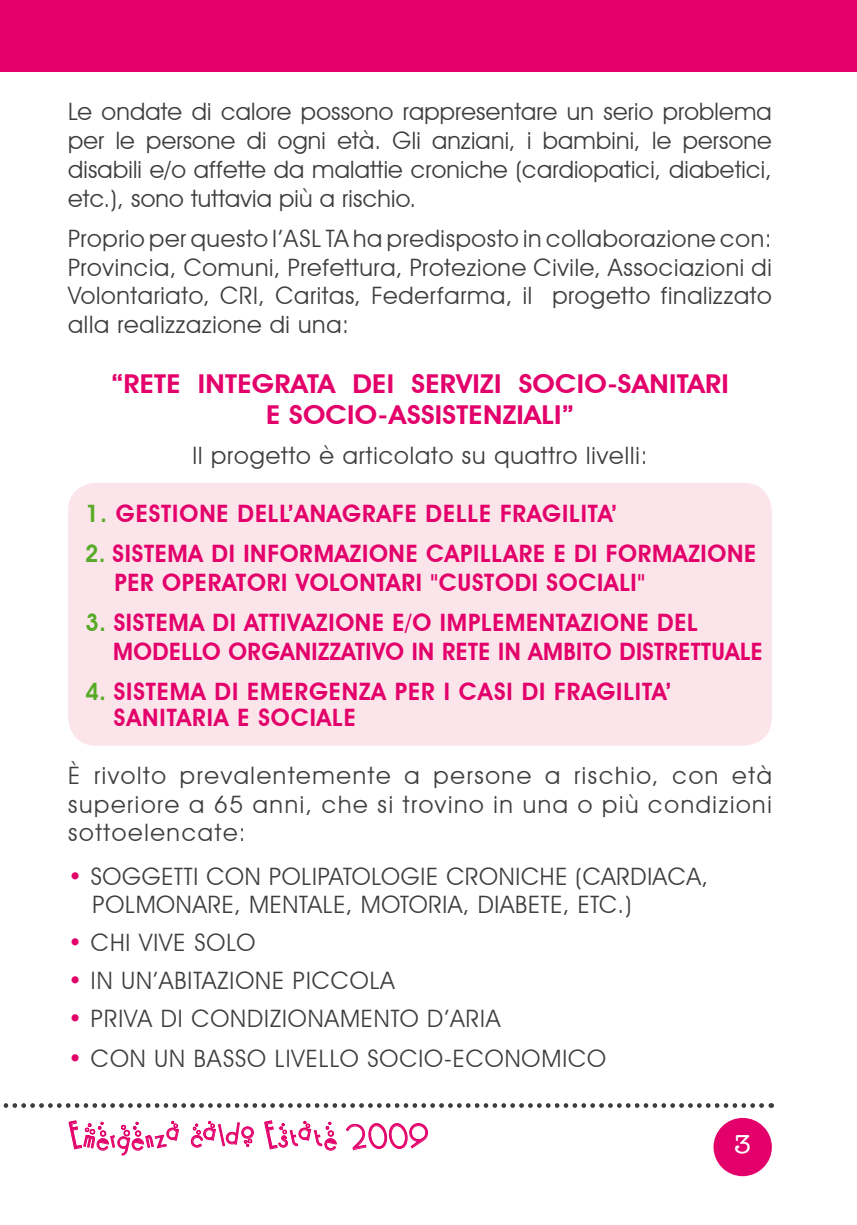
<style>
.page{position:relative;width:857px;height:1225px;background:#fff}
.page>*{position:absolute;margin:0;border:0;box-sizing:border-box;transform-origin:0 0}
.t1{font:36.2px "Cocktail Bubbly";letter-spacing:-.085em;color:#e3006a}
.t2{font:500 26.4px "American Typewriter";color:#fff}
.t3{font:600 26px/31.2px "Avant Garde IT Cby BT";letter-spacing:.01em;color:#e3006a;text-align:center;scale:1.09 1}
.t4{font:24px/28.8px "Avant Garde IT Cby BT";letter-spacing:.03em;color:#3e3d40;text-align:justify}
.t5{font:600 24px/28.8px "Avant Garde IT Cby BT";letter-spacing:.03em;color:#e3006a}
.s1{color:#57ab27}
.s2{color:#e3006a}
.s3{font-size:32.6px}
</style>
<div class="page">
<div style="left:0;top:0;width:856px;height:71px;background:#e3006a"></div>
<div style="left:713px;top:1118px;width:58px;height:58px;background:#e3006a;border-radius:50%"></div>
<svg style="left:3px;top:1103px;width:768px;height:4px"></svg>
<svg style="left:68px;top:1120px;width:111px;height:36px"></svg>
<svg style="left:190px;top:1121px;width:64px;height:27px"></svg>
<svg style="left:264px;top:1120px;width:73px;height:31px"></svg>
<svg style="left:346px;top:1123px;width:81px;height:27px"></svg>
<div style="left:68px;top:483px;width:703px;height:263px;background:#fbe5ea;border-radius:28px"></div>
<p class="t4" style="left:68px;top:97px;width:704px">Le ondate di calore possono rappresentare un serio problema per le persone di ogni età. Gli anziani, i bambini, le persone disabili e/o affette da malattie croniche (cardiopatici, diabetici, etc.), sono tuttavia più a rischio.</p>
<p class="t4" style="left:68px;top:224px;width:704px">Proprio per questo l’ASL TA ha predisposto in collaborazione con:<br>Provincia, Comuni, Prefettura, Protezione Civile, Associazioni di Volontariato, CRI, Caritas, Federfarma, il progetto finalizzato alla realizzazione di una:</p>
<p class="t3" style="left:111px;top:368px;width:565px">“RETE INTEGRATA DEI SERVIZI SOCIO -SANITARI<br>E SOCIO -ASSISTENZIALI”</p>
<p class="t4" style="left:192px;top:441px;width:456px">Il progetto è articolato su quattro livelli:</p>
<p class="t5" style="left:85px;top:499px;width:102px"><span class="s1">1.</span> GESTION</p>
<p class="t5" style="left:216px;top:499px;width:401px">E DELL’ANAGRAFE DELLE FRAGILITA’</p>
<p class="t5" style="left:85px;top:539px;width:291px"><span class="s1">2.</span> SISTEMA DI IN FORMAZION</p>
<p class="t5" style="left:405px;top:539px;width:309px">E CAPILLARE E DI FORMAZION</p>
<p class="t5" style="left:743px;top:539px;width:13px">E</p>
<p class="t5" style="left:114px;top:568px;width:532px">PER OPERATORI VOLONTARI "CUSTODI SOCIALI"</p>
<p class="t5" style="left:85px;top:608px;width:258px"><span class="s1">3.</span> SISTEMA DI ATTIVAZION</p>
<p class="t5" style="left:372px;top:608px;width:236px">E E/O IMPLEMENTAZION</p>
<p class="t5" style="left:113px;top:608px;width:650px;text-indent:523px">E DEL<br>MODELLO ORGANIZZATIVO IN RETE IN AMBITO DISTRETTUALE</p>
<p class="t5" style="left:114px;top:678px;width:558px;line-height:26px;text-indent:-29px"><span class="s1">4.</span> SISTEMA DI EMERGENZA PER I CASI DI FRAGILITA’<br>SANI TARIA E SOCIALE</p>
<p class="t4" style="left:68px;top:760px;width:704px">è rivolto prevalentemente a persone a rischio, con età superiore a 65 anni, che si trovino in una o più condizioni sottoelencate:</p>
<p class="t4" style="left:93px;top:862px;width:616px;line-height:28px;text-indent:-25px"><span class="s2">•</span> SOGGETTI CON POLIPATOLOGIE CRONICHE (CARDIACA,<br>POLMONARE, MENTALE, MOTORIA, DIABETE, ETC.)</p>
<p class="t4" style="left:68px;top:928px;width:188px"><span class="s2">•</span> CHI VIVE SOLO</p>
<p class="t4" style="left:68px;top:966px;width:328px"><span class="s2">•</span> IN UN’ABITAZIONE PICCOLA</p>
<p class="t4" style="left:68px;top:1004px;width:433px"><span class="s2">•</span> PRIVA DI CONDIZIONAMENTO D’ARIA</p>
<p class="t4" style="left:68px;top:1044px;width:539px"><span class="s2">•</span> CON UN BASSO LIVELLO SOCIO-ECONOMICO</p>
<h1 class="t1" style="left:68px;top:1112px;width:362px">Emergenza caldo Estate <span class="s3">2009</span></h1>
<p class="t2" style="left:733px;top:1129px;width:19px">3</p>
</div>
